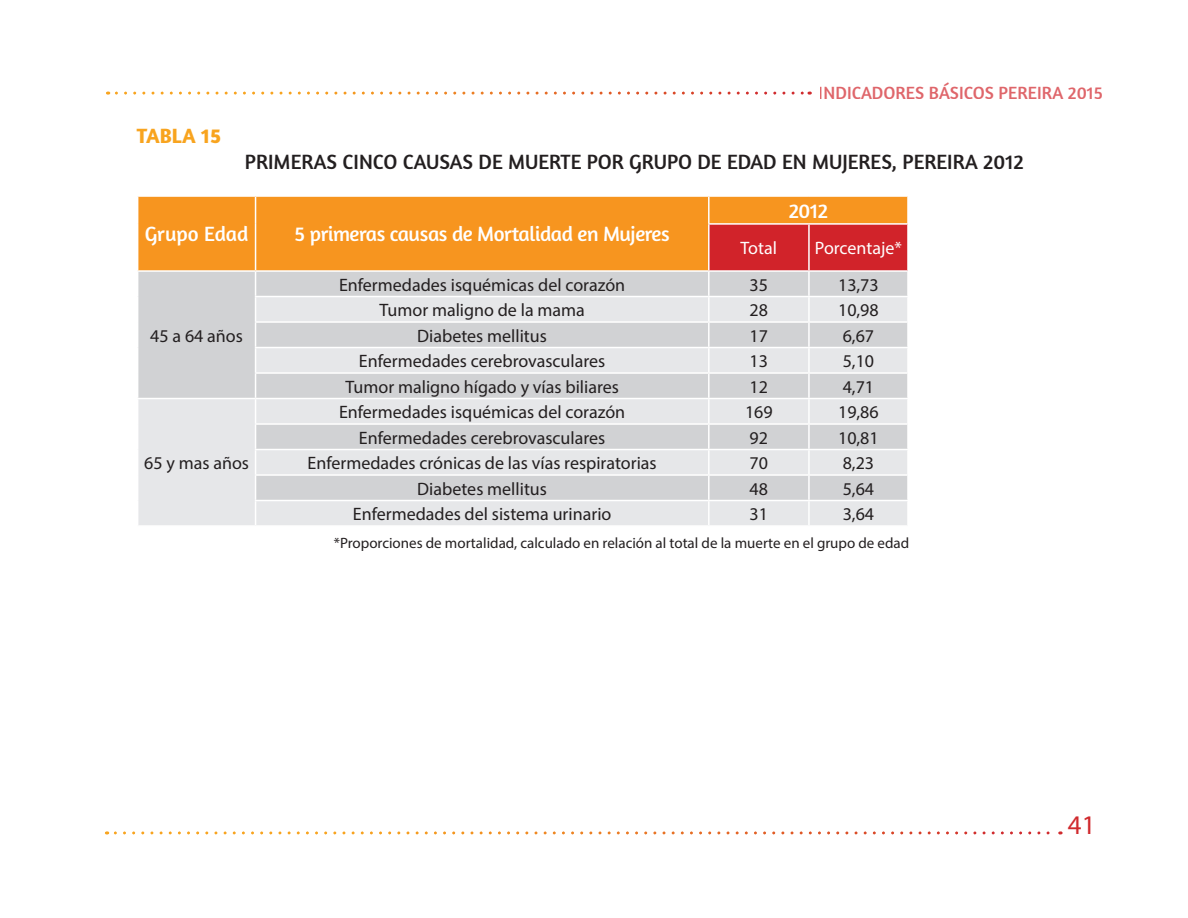
<style>
.page{position:relative;width:1188px;height:918px;background:#fff}
.page>*{position:absolute;margin:0;border:0;box-sizing:border-box;transform-origin:0 0}
.t1{font:27px "Myriad Pro";color:#d02a2e}
.t2{font:21px "Amaranth";color:#231f20}
.t3{font:21px "Amaranth";letter-spacing:-.02em;color:#fff}
.t4{font:21px "Amaranth";color:#fff}
.t5{font:700 21px "Amaranth";color:#f8a41f}
.t6{font:18px "Myriad Pro";color:#231f20}
.t7{font:18px "Amaranth";color:#d1232a}
.t8{font:18px "Myriad Pro";color:#fff}
.t9{font:15px "Myriad Pro";color:#231f20}
</style>
<div class="page">
<svg style="left:115px;top:831px;width:946px;height:3px"></svg>
<svg style="left:116px;top:92px;width:694px;height:3px"></svg>
<div style="left:138px;top:197px;width:769px;height:73px;background:#f7951f"></div>
<div style="left:710px;top:225px;width:197px;height:45px;background:#d1232a"></div>
<div style="left:138px;top:272px;width:769px;height:25px;background:#d1d2d4"></div>
<svg style="left:138px;top:297px;width:769px;height:228px;background:#dcdddf"></svg>
<svg style="left:255px;top:197px;width:1px;height:27px"></svg>
<hr style="left:255px;top:224px;width:1px;height:46px;background:#fff">
<hr style="left:708px;top:197px;width:2px;height:26px;background:#fff">
<hr style="left:708px;top:223px;width:101px;height:2px;background:#fff">
<hr style="left:708px;top:225px;width:2px;height:45px;background:#fff">
<hr style="left:809px;top:223px;width:100px;height:2px;background:#fff">
<hr style="left:808px;top:225px;width:2px;height:45px;background:#fff">
<hr style="left:708px;top:272px;width:2px;height:24px;background:#fff">
<hr style="left:808px;top:272px;width:2px;height:24px;background:#fff">
<hr style="left:255px;top:296px;width:454px;height:1px;background:#fff">
<hr style="left:709px;top:296px;width:100px;height:1px;background:#fff">
<hr style="left:708px;top:297px;width:2px;height:24px;background:#fff">
<hr style="left:809px;top:296px;width:100px;height:1px;background:#fff">
<hr style="left:808px;top:297px;width:2px;height:24px;background:#fff">
<hr style="left:708px;top:348px;width:2px;height:24px;background:#fff">
<hr style="left:808px;top:348px;width:2px;height:24px;background:#fff">
<hr style="left:708px;top:399px;width:2px;height:24px;background:#fff">
<hr style="left:808px;top:399px;width:2px;height:24px;background:#fff">
<hr style="left:708px;top:450px;width:2px;height:24px;background:#fff">
<hr style="left:808px;top:450px;width:2px;height:24px;background:#fff">
<hr style="left:255px;top:321px;width:454px;height:2px;background:#fff">
<hr style="left:255px;top:347px;width:454px;height:1px;background:#fff">
<hr style="left:709px;top:321px;width:100px;height:2px;background:#fff">
<hr style="left:708px;top:323px;width:2px;height:24px;background:#fff">
<hr style="left:709px;top:347px;width:100px;height:1px;background:#fff">
<hr style="left:809px;top:321px;width:100px;height:2px;background:#fff">
<hr style="left:808px;top:323px;width:2px;height:24px;background:#fff">
<hr style="left:809px;top:347px;width:100px;height:1px;background:#fff">
<hr style="left:137px;top:398px;width:119px;height:1px;background:#fff">
<hr style="left:255px;top:372px;width:454px;height:2px;background:#fff">
<hr style="left:256px;top:398px;width:453px;height:1px;background:#fff">
<hr style="left:709px;top:372px;width:100px;height:2px;background:#fff">
<hr style="left:708px;top:374px;width:2px;height:24px;background:#fff">
<hr style="left:709px;top:398px;width:100px;height:1px;background:#fff">
<hr style="left:809px;top:372px;width:100px;height:2px;background:#fff">
<hr style="left:808px;top:374px;width:2px;height:24px;background:#fff">
<hr style="left:809px;top:398px;width:100px;height:1px;background:#fff">
<hr style="left:255px;top:423px;width:454px;height:2px;background:#fff">
<hr style="left:255px;top:449px;width:454px;height:1px;background:#fff">
<hr style="left:709px;top:423px;width:100px;height:2px;background:#fff">
<hr style="left:708px;top:425px;width:2px;height:24px;background:#fff">
<hr style="left:709px;top:449px;width:100px;height:1px;background:#fff">
<hr style="left:809px;top:423px;width:100px;height:2px;background:#fff">
<hr style="left:808px;top:425px;width:2px;height:24px;background:#fff">
<hr style="left:809px;top:449px;width:100px;height:1px;background:#fff">
<hr style="left:255px;top:474px;width:454px;height:2px;background:#fff">
<hr style="left:709px;top:474px;width:100px;height:2px;background:#fff">
<hr style="left:708px;top:476px;width:2px;height:24px;background:#fff">
<hr style="left:809px;top:474px;width:100px;height:2px;background:#fff">
<hr style="left:808px;top:476px;width:2px;height:24px;background:#fff">
<hr style="left:255px;top:500px;width:454px;height:1px;background:#fff">
<svg style="left:255px;top:272px;width:1px;height:253px"></svg>
<hr style="left:709px;top:500px;width:100px;height:1px;background:#fff">
<hr style="left:708px;top:501px;width:2px;height:24px;background:#fff">
<hr style="left:809px;top:500px;width:100px;height:1px;background:#fff">
<hr style="left:808px;top:501px;width:2px;height:24px;background:#fff">
<p class="t5" style="left:137px;top:123px;width:86px">TABLA 15</p>
<p class="t7" style="left:819px;top:82px;width:286px">Indicadores básicos PEREIRA 2015</p>
<p class="t2" style="left:245px;top:149px;width:780px">PRIMERAS CINCO CAUSAS DE MUERTE POR GRUPO DE EDAD EN MUJERES, PEREIRA 2012</p>
<p class="t3" style="left:789px;top:198px;width:41px">2012</p>
<p class="t4" style="left:145px;top:222px;width:105px">Grupo Edad</p>
<p class="t3" style="left:295px;top:222px;width:377px">5 primeras causas de Mortalidad en Mujeres</p>
<p class="t8" style="left:741px;top:237px;width:38px">Total</p>
<p class="t8" style="left:815px;top:237px;width:89px">Porcentaje*</p>
<p class="t6" style="left:150px;top:324px;width:94px">45 a 64 años</p>
<p class="t6" style="left:144px;top:452px;width:106px">65 y mas años</p>
<p class="t6" style="left:339px;top:273px;width:288px">Enfermedades isquémicas del corazón</p>
<p class="t6" style="left:750px;top:273px;width:20px">35</p>
<p class="t6" style="left:838px;top:273px;width:42px">13,73</p>
<p class="t6" style="left:379px;top:299px;width:207px">Tumor maligno de la mama</p>
<p class="t6" style="left:750px;top:299px;width:20px">28</p>
<p class="t6" style="left:838px;top:299px;width:42px">10,98</p>
<p class="t6" style="left:417px;top:324px;width:131px">Diabetes mellitus</p>
<p class="t6" style="left:750px;top:324px;width:20px">17</p>
<p class="t6" style="left:843px;top:324px;width:33px">6,67</p>
<p class="t6" style="left:359px;top:350px;width:248px">Enfermedades cerebrovasculares</p>
<p class="t6" style="left:750px;top:350px;width:20px">13</p>
<p class="t6" style="left:843px;top:350px;width:33px">5,10</p>
<p class="t6" style="left:345px;top:375px;width:275px">Tumor maligno hígado y vías biliares</p>
<p class="t6" style="left:750px;top:375px;width:20px">12</p>
<p class="t6" style="left:843px;top:375px;width:33px">4,71</p>
<p class="t6" style="left:339px;top:401px;width:288px">Enfermedades isquémicas del corazón</p>
<p class="t6" style="left:745px;top:401px;width:29px">169</p>
<p class="t6" style="left:838px;top:401px;width:42px">19,86</p>
<p class="t6" style="left:359px;top:426px;width:248px">Enfermedades cerebrovasculares</p>
<p class="t6" style="left:750px;top:426px;width:20px">92</p>
<p class="t6" style="left:838px;top:426px;width:42px">10,81</p>
<p class="t6" style="left:308px;top:452px;width:351px">Enfermedades crónicas de las vías respiratorias</p>
<p class="t6" style="left:750px;top:452px;width:20px">70</p>
<p class="t6" style="left:843px;top:452px;width:33px">8,23</p>
<p class="t6" style="left:417px;top:477px;width:131px">Diabetes mellitus</p>
<p class="t6" style="left:750px;top:477px;width:20px">48</p>
<p class="t6" style="left:843px;top:477px;width:33px">5,64</p>
<p class="t6" style="left:353px;top:503px;width:260px">Enfermedades del sistema urinario</p>
<p class="t6" style="left:750px;top:503px;width:20px">31</p>
<p class="t6" style="left:843px;top:503px;width:33px">3,64</p>
<p class="t9" style="left:334px;top:533px;width:577px">*Proporciones de mortalidad, calculado en relación al total de la muerte en el grupo de edad</p>
<h1 class="t1" style="left:1068px;top:808px;width:29px">41</h1>
</div>
